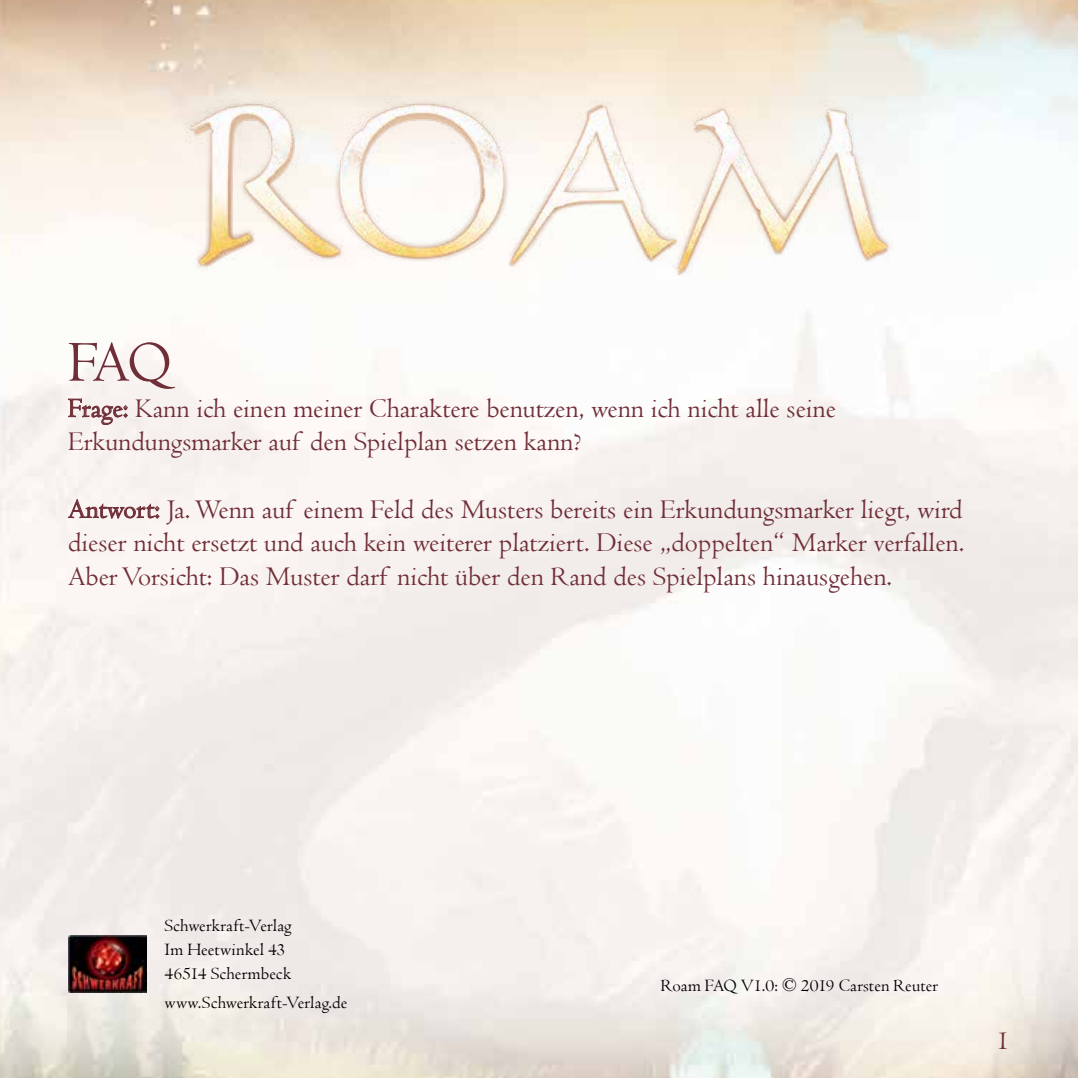
<style>
.page{position:relative;width:1078px;height:1078px;background:#fff}
.page>*{position:absolute;margin:0;border:0;box-sizing:border-box;transform-origin:0 0}
.t1{font:60px "Centaur";color:#702e38}
.t2{font:28px/33.6px "Centaur";color:#702e38}
.t3{font:28px "Centaur";color:#702e38}
.t4{font:18px/24px "Centaur";letter-spacing:.01em;color:#000}
</style>
<div class="page">
<img style="left:0;top:0;width:1077px;height:1077px">
<svg style="left:67px;top:398px;width:61px;height:28px"></svg>
<svg style="left:67px;top:498px;width:93px;height:23px"></svg>
<img style="left:186px;top:99px;width:706px;height:176px">
<img style="left:68px;top:935px;width:78px;height:57px">
<h1 class="t1" style="left:68px;top:326px;width:105px">FAQ</h1>
<p class="t2" style="left:68px;top:391px;width:769px">Frage: Kann ich einen meiner Charaktere benutzen, wenn ich nicht alle seine<br>Erkundungsmarker auf den Spielplan setzen kann?</p>
<p class="t2" style="left:68px;top:492px;width:897px;text-align:justify">Antwort: Ja. Wenn auf einem Feld des Musters bereits ein Erkundungsmarker liegt, wird dieser nicht ersetzt und auch kein weiterer platziert. Diese „doppelten“ Marker verfallen.<br>Aber Vorsicht: Das Muster darf nicht über den Rand des Spielplans hinausgehen.</p>
<p class="t4" style="left:164px;top:912px;width:129px">Schwerkraft-Verlag<br>Im Heetwinkel 43<br>46514 Schermbeck</p>
<p class="t4" style="left:164px;top:990px;width:184px">www.Schwerkraft-Verlag.de</p>
<p class="t4" style="left:660px;top:972px;width:279px">Roam FAQ V1.0: © 2019 Carsten Reuter</p>
<p class="t3" style="left:995px;top:1022px;width:15px">1</p>
</div>
